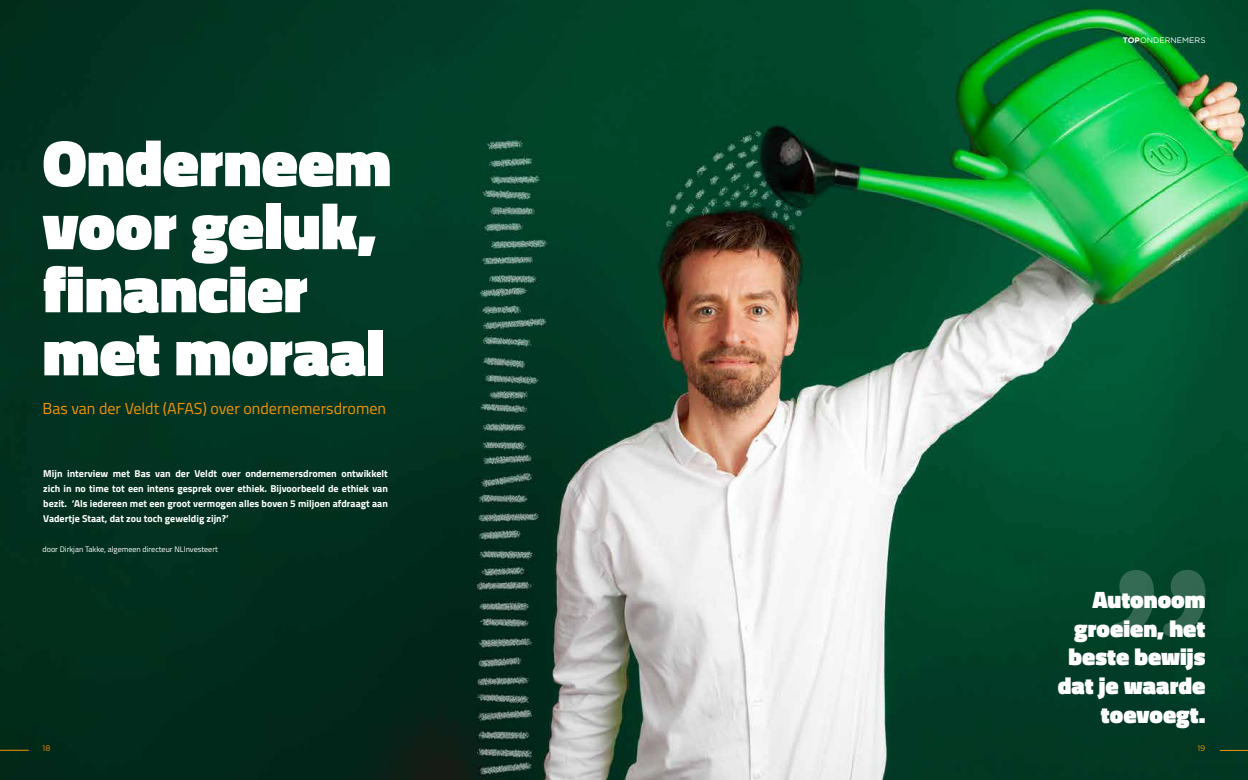
<style>
.page{position:relative;width:1248px;height:780px;background:#fff}
.page>*{position:absolute;margin:0;border:0;box-sizing:border-box;transform-origin:0 0}
.t1{font:900 66px/63px "Titillium Web";color:#fff}
.t2{font:900 24px/28.8px "Titillium Web";color:#fff;text-align:right}
.t3{font:16px "Titillium Web";color:#f39200}
.t4{font:700 10px/15px "Titillium Web";color:#fff;text-align:justify}
.t5{font:8px "Titillium Web";color:#fff}
.t6{font:8px "Gotham Rounded";color:#fff}
.t7{font:8px "Gotham Rounded";color:#f39200}
.s1{font-weight:700}
</style>
<div class="page">
<img style="left:0;top:0;width:1247px;height:780px">
<svg style="left:1111px;top:570px;width:94px;height:66px;background:#1c563e"></svg>
<svg style="left:1219px;top:749px;width:28px;height:1px"></svg>
<svg style="left:0;top:749px;width:28px;height:1px"></svg>
<h1 class="t1" style="left:43px;top:132px;width:350px">Onderneem voor geluk, financier met moraal</h1>
<h3 class="t3" style="left:43px;top:397px;width:345px">Bas van der Veldt (AFAS) over ondernemersdromen</h3>
<p class="t4" style="left:43px;top:465px;width:346px">Mijn interview met Bas van der Veldt over ondernemersdromen ontwikkelt zich in no time tot een intens gesprek over ethiek. Bijvoorbeeld de ethiek van bezit. ‘Als iedereen met een groot vermogen alles boven 5 miljoen afdraagt aan Vadertje Staat, dat zou toch geweldig zijn?’</p>
<p class="t5" style="left:43px;top:543px;width:177px">door Dirkjan Takke, algemeen directeur NLInvesteert</p>
<p class="t6" style="left:1122px;top:34px;width:84px"><span class="s1">TOP</span>ONDERNEMERS</p>
<h2 class="t2" style="left:1057px;top:585px;width:149px">Autonoom groeien, het beste bewijs dat je waarde toevoegt.</h2>
<p class="t7" style="left:43px;top:742px;width:9px">18</p>
<p class="t7" style="left:1197px;top:742px;width:10px">19</p>
</div>
